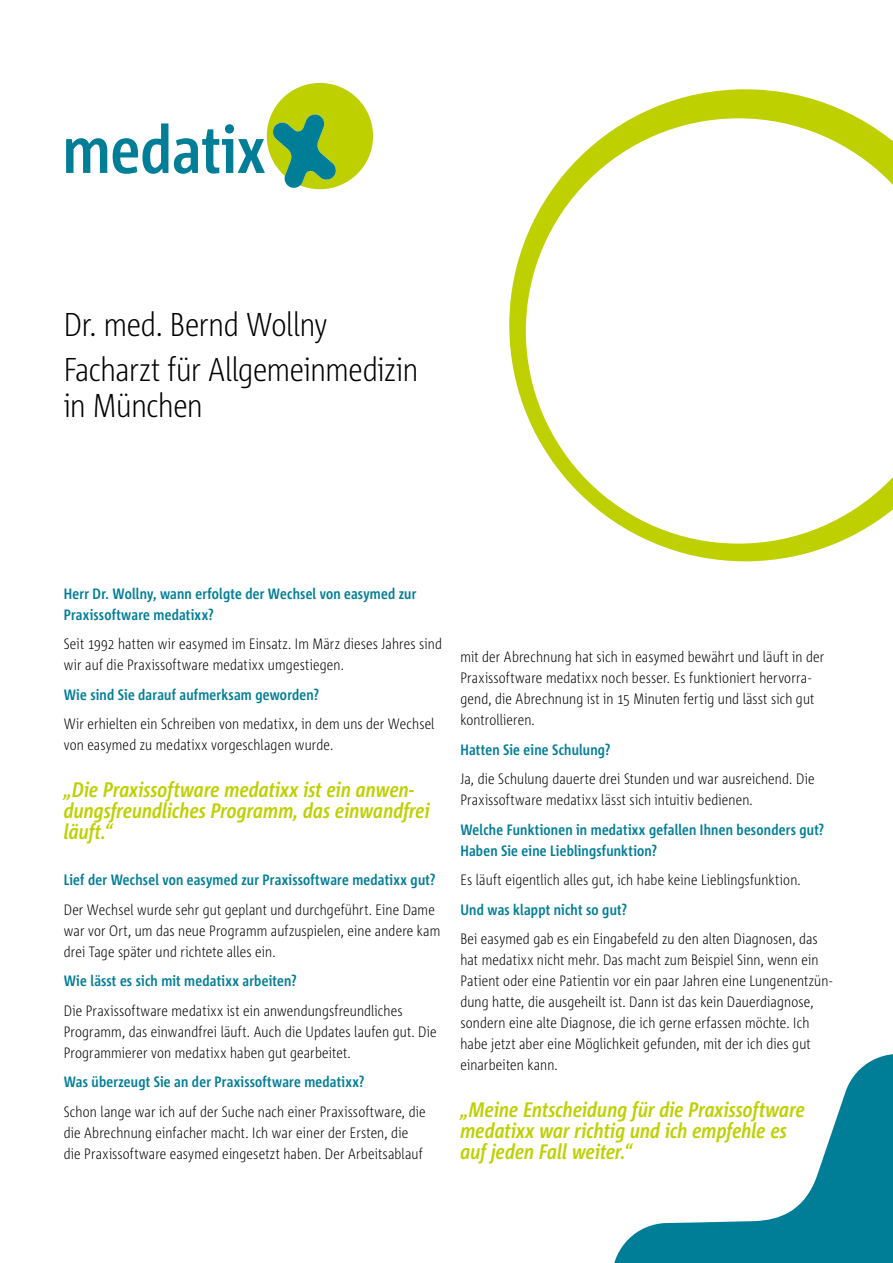
<style>
.page{position:relative;width:893px;height:1263px;background:#fff}
.page>*{position:absolute;margin:0;border:0;box-sizing:border-box;transform-origin:0 0}
.t1{font:300 33px/44.5px "Corpid E1 s Cd";letter-spacing:-.01em;color:#000}
.t2{font:italic 700 21px/21px "Corpid E1 s Cd";letter-spacing:.005em;color:#bed000}
.t3{font:300 15px/21px "Corpid E1 s Cd";letter-spacing:.01em;color:#000}
.t4{font:700 15px/21px "Corpid E1 s Cd";letter-spacing:.015em;color:#007d97}
</style>
<div class="page">
<svg style="left:66px;top:138px;width:41px;height:35px"></svg>
<svg style="left:113px;top:123px;width:55px;height:51px"></svg>
<svg style="left:174px;top:83px;width:199px;height:106px"></svg>
<svg style="left:509px;top:89px;width:349px;height:472px"></svg>
<svg style="left:526px;top:118px;width:367px;height:426px"></svg>
<svg style="left:614px;top:1054px;width:279px;height:209px"></svg>
<h1 class="t1" style="left:64px;top:301px;width:356px">Dr. med. Bernd Wollny<br>Facharzt für Allgemeinmedizin</h1>
<h1 class="t1" style="left:64px;top:382px;width:140px">in München</h1>
<p class="t4" style="left:64px;top:582px;width:354px">Herr Dr. Wollny, wann erfolgte der Wechsel von easymed zur<br>Praxissoftware medatixx?</p>
<p class="t3" style="left:64px;top:633px;width:380px">Seit 1992 hatten wir easymed im Einsatz. Im März dieses Jahres sind wir auf die Praxissoftware medatixx umgestiegen.</p>
<p class="t4" style="left:64px;top:683px;width:257px">Wie sind Sie darauf aufmerksam geworden?</p>
<p class="t3" style="left:64px;top:713px;width:372px">Wir erhielten ein Schreiben von medatixx, in dem uns der Wechsel von easymed zu medatixx vorgeschlagen wurde.</p>
<h2 class="t2" style="left:64px;top:778px;width:367px">„Die Praxissoftware medatixx ist ein anwen&shy;dungsfreundliches Programm, das einwandfrei läuft.“</h2>
<p class="t4" style="left:64px;top:869px;width:373px">Lief der Wechsel von easymed zur Praxissoftware medatixx gut?</p>
<p class="t3" style="left:64px;top:898px;width:378px">Der Wechsel wurde sehr gut geplant und durchgeführt. Eine Dame war vor Ort, um das neue Programm aufzuspielen, eine andere kam drei Tage später und richtete alles ein.</p>
<p class="t4" style="left:64px;top:970px;width:234px">Wie lässt es sich mit medatixx arbeiten?</p>
<p class="t3" style="left:64px;top:999px;width:374px">Die Praxissoftware medatixx ist ein anwendungsfreundliches<br>Programm, das einwandfrei läuft. Auch die Updates laufen gut. Die<br>Programmierer von medatixx haben gut gearbeitet.</p>
<p class="t4" style="left:64px;top:1071px;width:302px">Was überzeugt Sie an der Praxissoftware medatixx?</p>
<p class="t3" style="left:64px;top:1100px;width:363px">Schon lange war ich auf der Suche nach einer Praxissoftware, die die Abrechnung einfacher macht. Ich war einer der Ersten, die die Praxissoftware easymed eingesetzt haben. Der Arbeitsablauf</p>
<p class="t3" style="left:460px;top:646px;width:365px">mit der Abrechnung hat sich in easymed bewährt und läuft in der Praxissoftware medatixx noch besser. Es funktioniert hervorra&shy;gend, die Abrechnung ist in 15 Minuten fertig und lässt sich gut kontrollieren.</p>
<p class="t4" style="left:460px;top:738px;width:152px">Hatten Sie eine Schulung?</p>
<p class="t3" style="left:460px;top:768px;width:356px">Ja, die Schulung dauerte drei Stunden und war ausreichend. Die<br>Praxissoftware medatixx lässt sich intuitiv bedienen.</p>
<p class="t4" style="left:460px;top:818px;width:365px">Welche Funktionen in medatixx gefallen Ihnen besonders gut?<br>Haben Sie eine Lieblingsfunktion?</p>
<p class="t3" style="left:460px;top:869px;width:342px">Es läuft eigentlich alles gut, ich habe keine Lieblingsfunktion.</p>
<p class="t4" style="left:460px;top:898px;width:168px">Und was klappt nicht so gut?</p>
<p class="t3" style="left:460px;top:928px;width:373px">Bei easymed gab es ein Eingabefeld zu den alten Diagnosen, das hat medatixx nicht mehr. Das macht zum Beispiel Sinn, wenn ein Patient oder eine Patientin vor ein paar Jahren eine Lungenentzün&shy;dung hatte, die ausgeheilt ist. Dann ist das kein Dauerdiagnose, sondern eine alte Diagnose, die ich gerne erfassen möchte. Ich habe jetzt aber eine Möglichkeit gefunden, mit der ich dies gut einarbeiten kann.</p>
<h2 class="t2" style="left:460px;top:1098px;width:346px">„Meine Entscheidung für die Praxissoftware medatixx war richtig und ich empfehle es auf jeden Fall weiter.“</h2>
</div>
